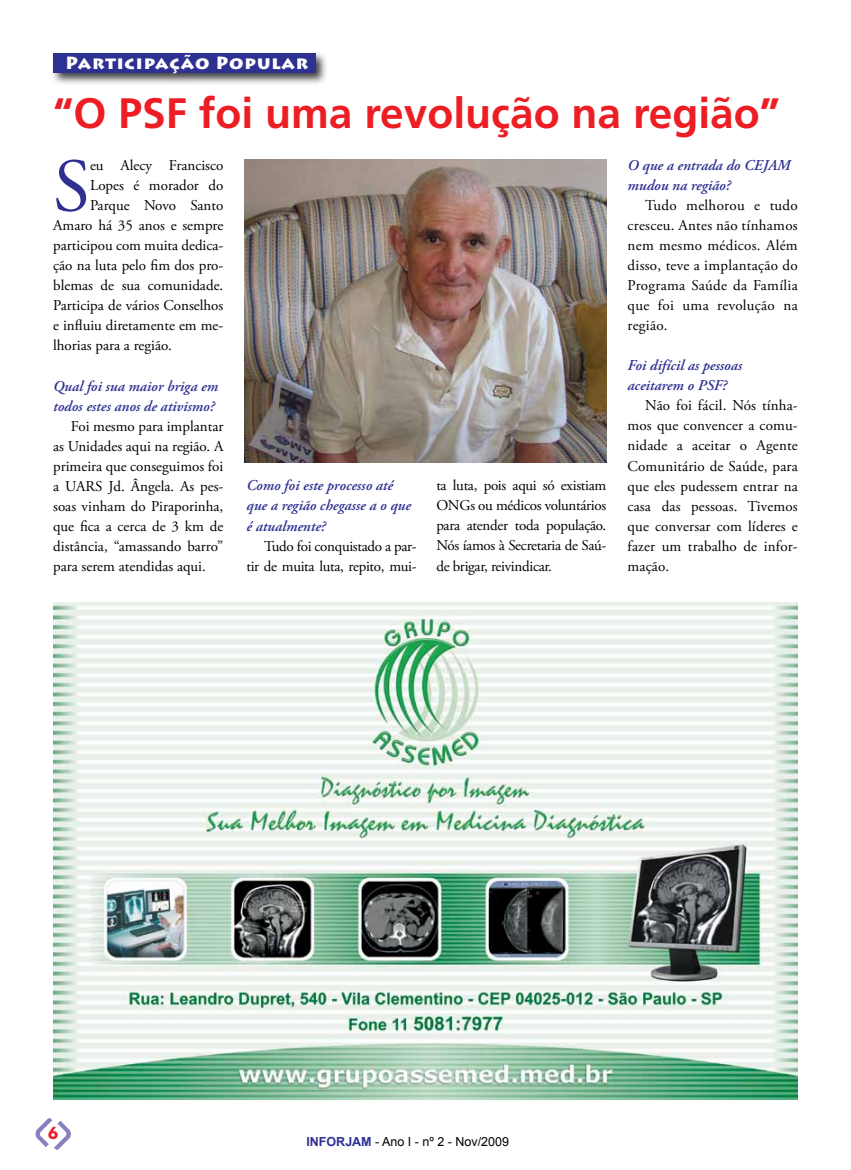
<style>
.page{position:relative;width:851px;height:1170px;background:#fff}
.page>*{position:absolute;margin:0;border:0;box-sizing:border-box;transform-origin:0 0}
.t1{font:75.38px "Adobe Garamond Pro";color:#2e3092}
.t2{font:700 42.5px "Frutiger LT Std";color:#ed1d24}
.t3{font:700 20px "Neutra Text";color:#ed1d24}
.t4{font:900 17.5px "Lithos Pro";letter-spacing:.05em;color:#fff}
.t5{font:15px/20px "Adobe Garamond Pro";color:#000;text-align:justify}
.t6{font:italic 600 15px/20px "Adobe Garamond Pro";color:#2e3092}
.t7{font:15px/20px "Adobe Garamond Pro";letter-spacing:-.02em;color:#000;text-align:right}
.t8{font:12.5px "Arial";color:#000}
.s1{font-weight:700;color:#2e3092}
</style>
<div class="page">
<svg style="left:35px;top:1118px;width:36px;height:32px"></svg>
<div style="left:51px;top:51px;width:277px;height:35px;background:#000;opacity:.75"></div>
<div style="left:53px;top:53px;width:262px;height:20px;background:#2e3092"></div>
<img style="left:244px;top:160px;width:362px;height:302px">
<img style="left:53px;top:602px;width:744px;height:496px">
<p class="t4" style="left:65px;top:52px;width:244px">Participação Popular</p>
<h2 class="t2" style="left:53px;top:88px;width:728px">“O PSF foi uma revolução na região”</h2>
<h1 class="t1" style="left:53px;top:141px;width:38px">S</h1>
<p class="t5" style="left:90px;top:156px;width:135px">eu Alecy Francisco</p>
<p class="t5" style="left:90px;top:176px;width:135px">Lopes é morador do</p>
<p class="t5" style="left:90px;top:196px;width:135px">Parque Novo Santo</p>
<p class="t5" style="left:53px;top:216px;width:172px">Amaro há 35 anos e sempre</p>
<p class="t5" style="left:53px;top:236px;width:172px">participou com muita dedica-</p>
<p class="t5" style="left:53px;top:256px;width:172px">ção na luta pelo fim dos pro-</p>
<p class="t5" style="left:53px;top:276px;width:172px">blemas de sua comunidade.</p>
<p class="t5" style="left:53px;top:296px;width:172px">Participa de vários Conselhos</p>
<p class="t5" style="left:53px;top:316px;width:172px">e influiu diretamente em me-</p>
<p class="t5" style="left:53px;top:336px;width:120px">lhorias para a região.</p>
<p class="t6" style="left:53px;top:376px;width:166px">Qual foi sua maior briga em todos estes anos de ativismo?</p>
<p class="t5" style="left:53px;top:416px;width:172px;text-indent:18px">Foi mesmo para implantar as Unidades aqui na região. A primeira que conseguimos foi a UARS Jd. Ângela. As pes&shy;soas vinham do Piraporinha, que fica a cerca de 3 km de distância, “amassando barro” para serem atendidas aqui.</p>
<p class="t6" style="left:246px;top:476px;width:166px">Como foi este processo até que a região chegasse a o que é atualmente?</p>
<p class="t7" style="left:246px;top:536px;width:172px">Tudo foi conquistado a par-<br>tir de muita luta, repito, mui-</p>
<p class="t5" style="left:436px;top:476px;width:171px">ta luta, pois aqui só existiam ONGs ou médicos voluntários para atender toda população.<br>Nós íamos à Secretaria de Saú&shy;de brigar, reivindicar.</p>
<p class="t6" style="left:627px;top:156px;width:164px">O que a entrada do CEJAM mudou na região?</p>
<p class="t5" style="left:627px;top:196px;width:172px;text-indent:18px">Tudo melhorou e tudo cresceu. Antes não tínhamos nem mesmo médicos. Além disso, teve a implantação do Programa Saúde da Família que foi uma revolução na região.</p>
<p class="t6" style="left:627px;top:356px;width:116px">Foi difícil as pessoas aceitarem o PSF?</p>
<p class="t5" style="left:627px;top:396px;width:172px;text-indent:18px">Não foi fácil. Nós tínha&shy;mos que convencer a comu&shy;nidade a aceitar o Agente Comunitário de Saúde, para que eles pudessem entrar na casa das pessoas. Tivemos que conversar com líderes e fazer um trabalho de infor&shy;mação.</p>
<h3 class="t3" style="left:48px;top:1119px;width:12px">6</h3>
<p class="t8" style="left:306px;top:1133px;width:204px"><span class="s1">INFORJAM</span> - Ano I - nº 2 - Nov/2009</p>
</div>
